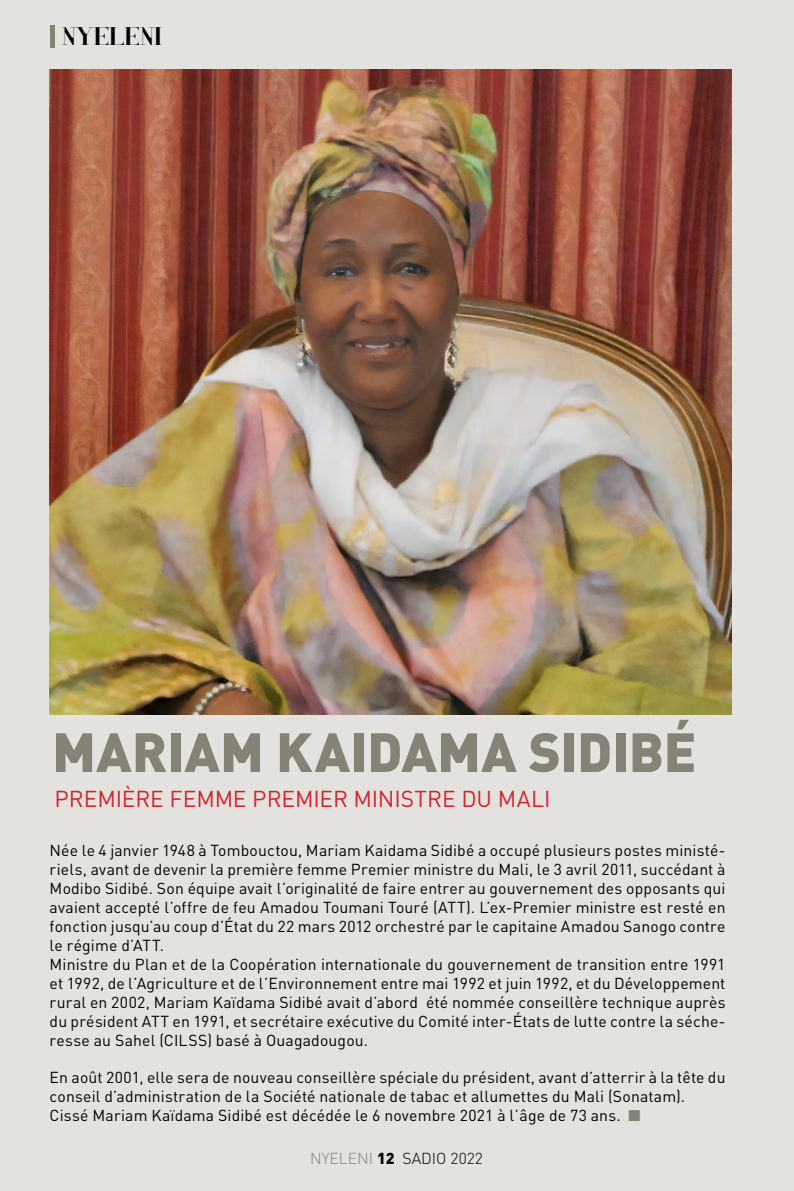
<style>
.page{position:relative;width:794px;height:1191px;background:#e4e2df}
.page>*{position:absolute;margin:0;border:0;box-sizing:border-box;transform-origin:0 0}
.t1{font:900 54.25px "DIN";letter-spacing:-.005em;color:#858276}
.t2{font:26.25px "Voor";color:#000}
.t3{font:22.75px "DIN";letter-spacing:-.005em;color:#d2232a}
.t4{font:15.75px/18.9px "DIN";letter-spacing:.01em;color:#000}
.t5{font:300 15.75px "DIN";color:#000}
.s1{color:#858276}
.s2{font-weight:900}
</style>
<div class="page">
<img style="left:50px;top:69px;width:682px;height:645px">
<svg style="left:50px;top:25px;width:5px;height:23px"></svg>
<h2 class="t2" style="left:62px;top:20px;width:77px">NYELENI</h2>
<h1 class="t1" style="left:52px;top:716px;width:646px">MARIAM KAIDAMA SIDIBÉ</h1>
<h3 class="t3" style="left:55px;top:784px;width:328px">premi ère femme Premi er minis</h3>
<h3 class="t3" style="left:414px;top:784px;width:133px">tre du Mali</h3>
<p class="t4" style="left:50px;top:841px;width:677px">Née le 4 janvier 1948 à Tombouctou, Mariam Kaidama Sidibé a occupé plusieurs postes ministé&shy;riels, avant de devenir la première femme Premier ministre du Mali, le 3 avril 2011, succédant à Modibo Sidibé. Son équipe avait l’originalité de faire entrer au gouvernement des opposants qui avaient accepté l’offre de feu Amadou Toumani Touré (ATT). L’ex-Premier ministre est resté en fonction jusqu’au coup d’État du 22 mars 2012 orchestré par le capitaine Amadou Sanogo contre le régime d’ATT.<br>M inistre du Plan et de la Coopération internationale du gouvernement de transition entre 1991 et 1992, de l’Agriculture et de l’Environnement entre mai 1992 et juin 1992, et du Développement rural en 2002, Mariam Kaïdama Sidibé avait d’abord été nommée conseillère technique auprès du président ATT</p>
<p class="t4" style="left:50px;top:1011px;width:677px;text-indent:123px">en 1991, et secrétaire exécutive du Comité inter-États de lutte contre la séche&shy;resse au Sahel (CILSS) basé à Ouagadougou.</p>
<p class="t4" style="left:50px;top:1067px;width:677px">En août 2001, elle sera de nouveau conseillère spéciale du président, avant d’atterrir à la tête du conseil d’administration de la Société nationale de tabac et allumettes du Mali (Sonatam).<br>Cissé Mariam Kaïdama Sidibé est décédée le 6 novembre 2021 à l’âge de 73 ans. <span class="s1">■</span></p>
<p class="t5" style="left:310px;top:1149px;width:174px"><span class="s1">NYELENI</span> <span class="s2">12</span> SADIO 2022</p>
</div>
